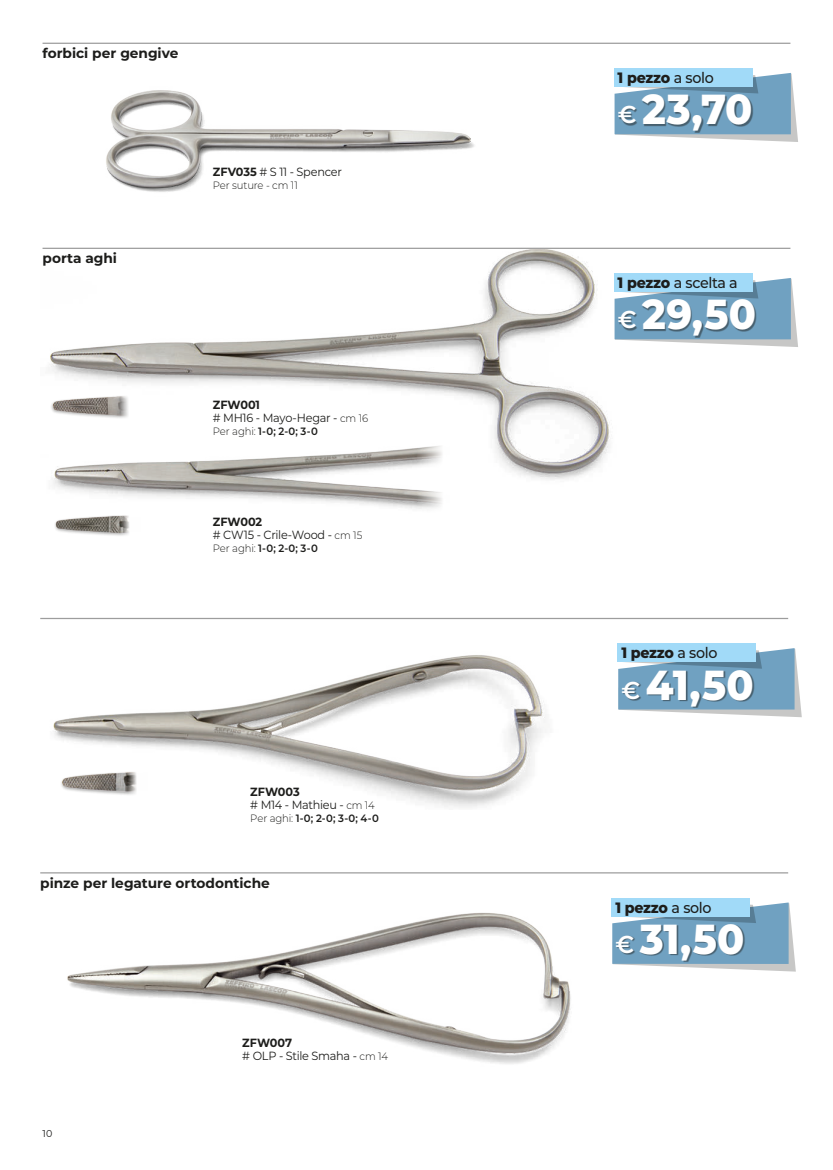
<style>
.page{position:relative;width:833px;height:1170px;background:#fff}
.page>*{position:absolute;margin:0;border:0;box-sizing:border-box;transform-origin:0 0}
.t1{font:800 41.88px "Montserrat";letter-spacing:.005em;color:#fff;scale:.95 1}
.t2{font:800 15px "Montserrat";letter-spacing:-.02em;color:#1d1d1b;scale:.95 1}
.t3{font:500 15px "Montserrat";letter-spacing:-.03em;color:#1d1d1b;scale:.95 1}
.t4{font:700 13.75px "Montserrat";color:#1d1d1b}
.t5{font:11.88px/13.1px "Montserrat";letter-spacing:-.02em;color:#1d1d1b;scale:.95 1}
.t6{font:600 10.62px "Montserrat";color:#1d1d1b;scale:.95 1}
.t7{font:300 10.62px "Montserrat";letter-spacing:-.01em;color:#1d1d1b;scale:.95 1}
.t8{font:10px "Montserrat";color:#1d1d1b;scale:.95 1}
.s1{font-weight:700}
.s2{font-weight:300;font-size:10.62px}
.s3{font-weight:300}
.s4{font-weight:500}
.s5{font-weight:600;font-size:24.38px}
.s6{font-weight:800}
</style>
<div class="page">
<img style="left:106px;top:90px;width:368px;height:102px">
<img style="left:54px;top:515px;width:76px;height:21px">
<img style="left:42px;top:247px;width:593px;height:255px">
<img style="left:67px;top:913px;width:504px;height:151px">
<img style="left:53px;top:655px;width:492px;height:153px">
<img style="left:58px;top:764px;width:89px;height:33px">
<hr style="left:43px;top:248px;width:747px;height:1px;background:#9d9d9d">
<hr style="left:43px;top:43px;width:747px;height:1px;background:#9d9d9d">
<hr style="left:40px;top:872px;width:748px;height:1px;background:#9d9d9d">
<hr style="left:40px;top:617px;width:748px;height:2px;background:#9d9d9d">
<svg style="left:614px;top:69px;width:184px;height:73px"></svg>
<div style="left:619px;top:95px;width:134px;height:38px;background:#1d1d1b;opacity:.5"></div>
<div style="left:614px;top:69px;width:138px;height:18px;background:#a1daf8"></div>
<svg style="left:614px;top:274px;width:184px;height:73px"></svg>
<div style="left:619px;top:300px;width:138px;height:37px;background:#1d1d1b;opacity:.5"></div>
<div style="left:614px;top:274px;width:138px;height:18px;background:#a1daf8"></div>
<svg style="left:612px;top:902px;width:184px;height:69px"></svg>
<div style="left:612px;top:898px;width:138px;height:18px;background:#a1daf8"></div>
<svg style="left:618px;top:648px;width:184px;height:69px"></svg>
<div style="left:623px;top:670px;width:131px;height:37px;background:#1d1d1b;opacity:.5"></div>
<div style="left:618px;top:644px;width:138px;height:18px;background:#a1daf8"></div>
<p class="t4" style="left:43px;top:43px;width:137px">forbici per gengive</p>
<p class="t4" style="left:43px;top:248px;width:76px">porta aghi</p>
<p class="t5" style="left:213px;top:165px;width:137px"><span class="s1">ZFV035</span> # S 11 - Spencer</p>
<p class="t7" style="left:213px;top:178px;width:91px">Per suture - cm 11</p>
<p class="t5" style="left:213px;top:397px;width:165px"><span class="s1">ZFW001<br></span># MH16 - Mayo-Hegar - <span class="s2">cm 16</span></p>
<p class="t6" style="left:213px;top:423px;width:112px"><span class="s3">Per aghi:</span> 1-0; 2-0; 3-0</p>
<p class="t5" style="left:213px;top:514px;width:159px"><span class="s1">ZFW002<br></span># CW15 - Crile-Wood - <span class="s2">cm 15</span></p>
<p class="t6" style="left:213px;top:540px;width:112px"><span class="s3">Per aghi:</span> 1-0; 2-0; 3-0</p>
<p class="t5" style="left:250px;top:784px;width:133px"><span class="s1">ZFW003<br></span># M14 - Mathieu - <span class="s2">cm 14</span></p>
<p class="t6" style="left:250px;top:810px;width:137px"><span class="s3">Per aghi:</span> 1-0; 2-0; 3-0; 4-0</p>
<p class="t4" style="left:40px;top:872px;width:231px">pinze per legature ortodontiche</p>
<p class="t8" style="left:43px;top:1126px;width:12px">10</p>
<p class="t5" style="left:242px;top:1035px;width:155px"><span class="s1">ZFW007<br></span># OLP - Stile Smaha - <span class="s2">cm 14</span></p>
<p class="t2" style="left:617px;top:67px;width:103px">1 pezzo <span class="s4">a solo</span></p>
<h1 class="t1" style="left:618px;top:79px;width:143px"><span class="s5">€</span> 23,70</h1>
<p class="t3" style="left:617px;top:272px;width:128px"><span class="s6">1 pezzo</span> a scelta a</p>
<h1 class="t1" style="left:618px;top:284px;width:147px"><span class="s5">€</span> 29,50</h1>
<p class="t2" style="left:621px;top:642px;width:103px">1 pezzo <span class="s4">a solo</span></p>
<h1 class="t1" style="left:621px;top:654px;width:141px"><span class="s5">€</span> 41,50</h1>
<p class="t2" style="left:615px;top:896px;width:103px">1 pezzo <span class="s4">a solo</span></p>
<h1 class="t1" style="left:615px;top:908px;width:137px"><span class="s5">€</span> 31,50</h1>
</div>
